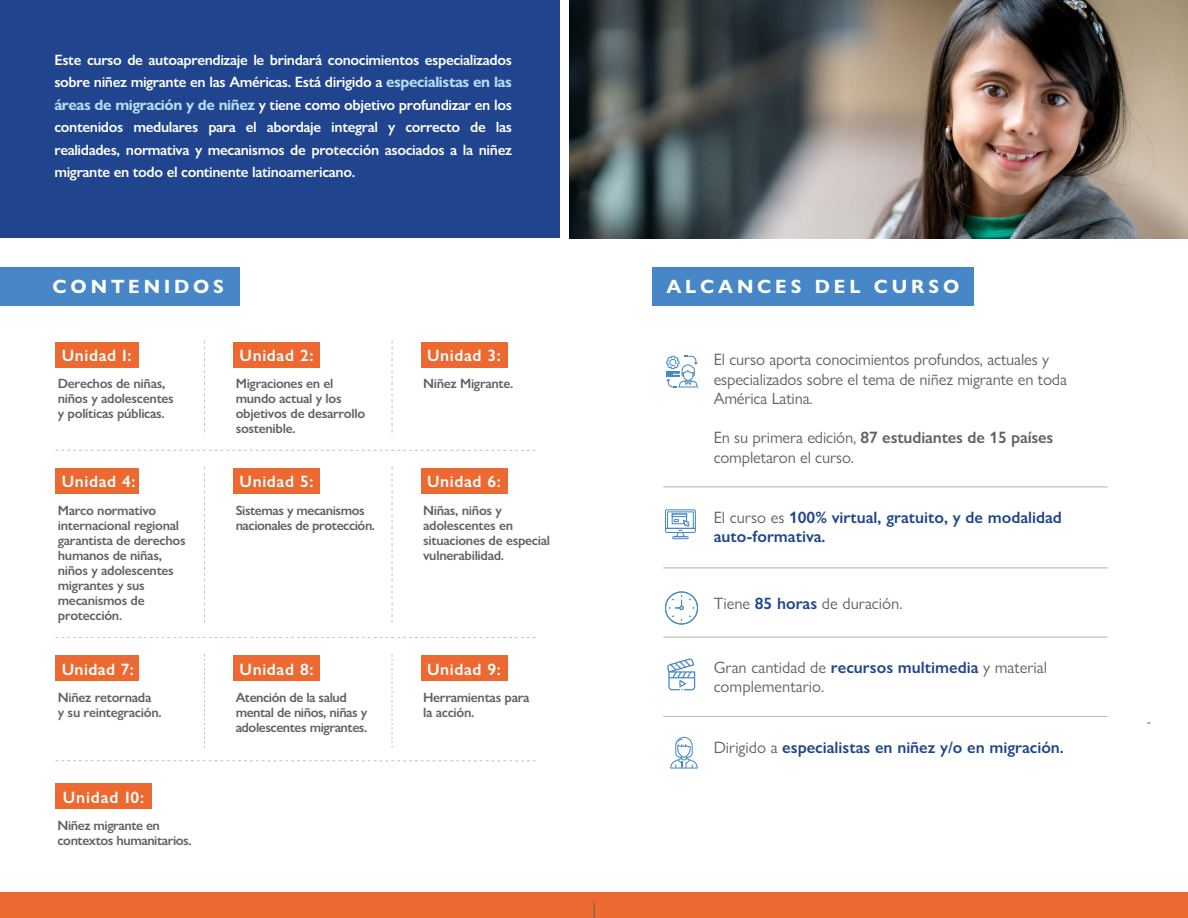
<style>
.page{position:relative;width:1188px;height:918px;background:#fff}
.page>*{position:absolute;margin:0;border:0;box-sizing:border-box;transform-origin:0 0}
.t1{font:700 19.35px "Gill Sans Nova";letter-spacing:.2em;color:#fff}
.t2{font:16.5px/19.5px "Gill Sans Nova";letter-spacing:-.01em;color:#606262}
.t3{font:600 16.5px/19.5px "Gill Sans Nova";color:#1f458d}
.t4{font:600 16.5px "Gill Sans Nova";letter-spacing:.04em;color:#fff}
.t5{font:600 15px/22.5px "Gill Sans Nova";letter-spacing:-.025em;color:#fff;text-align:justify}
.t6{font:600 13.5px/15px "Gill Sans Nova";letter-spacing:-.02em;color:#606262}
.t7{font:13.5px "Gill Sans Nova";color:#5e5f5f}
.s1{font-weight:700;color:#aee0f3}
.s2{font-weight:600}
.s3{font-weight:400;color:#606262}
.s4{font-weight:600;color:#1f458d}
</style>
<div class="page">
<div style="left:0;top:267px;width:239px;height:39px;background:#4787c7"></div>
<div style="left:55px;top:342px;width:84px;height:25px;background:#ed6932"></div>
<div style="left:652px;top:267px;width:321px;height:39px;background:#4787c7"></div>
<div style="left:0;top:893px;width:1188px;height:25px;background:#ed6932"></div>
<div style="left:0;top:0;width:560px;height:237px;background:#20448e"></div>
<svg style="left:55px;top:450px;width:481px;height:1px"></svg>
<svg style="left:55px;top:637px;width:481px;height:1px"></svg>
<svg style="left:56px;top:761px;width:480px;height:1px"></svg>
<hr style="left:672px;top:536px;width:17px;height:3px;background:#4787c7;border-radius:2px">
<svg style="left:665px;top:509px;width:31px;height:29px"></svg>
<svg style="left:665px;top:591px;width:33px;height:34px"></svg>
<svg style="left:666px;top:356px;width:32px;height:31px"></svg>
<hr style="left:663px;top:487px;width:445px;height:1px;background:#606262">
<hr style="left:663px;top:568px;width:445px;height:1px;background:#606262">
<hr style="left:663px;top:637px;width:445px;height:1px;background:#606262">
<hr style="left:663px;top:716px;width:445px;height:1px;background:#606262">
<svg style="left:594px;top:902px;width:1px;height:16px"></svg>
<img style="left:570px;top:0;width:618px;height:239px">
<div style="left:233px;top:342px;width:87px;height:25px;background:#ed6932"></div>
<svg style="left:204px;top:341px;width:1px;height:95px"></svg>
<div style="left:421px;top:342px;width:86px;height:25px;background:#ed6932"></div>
<svg style="left:392px;top:341px;width:1px;height:95px"></svg>
<div style="left:55px;top:468px;width:84px;height:25px;background:#ed6932"></div>
<div style="left:233px;top:468px;width:87px;height:25px;background:#ed6932"></div>
<svg style="left:204px;top:467px;width:1px;height:156px"></svg>
<div style="left:421px;top:468px;width:86px;height:25px;background:#ed6932"></div>
<svg style="left:392px;top:467px;width:1px;height:156px"></svg>
<div style="left:55px;top:655px;width:84px;height:26px;background:#ed6932"></div>
<div style="left:233px;top:655px;width:87px;height:26px;background:#ed6932"></div>
<div style="left:55px;top:784px;width:97px;height:25px;background:#ed6932"></div>
<svg style="left:204px;top:654px;width:1px;height:94px"></svg>
<div style="left:421px;top:655px;width:86px;height:26px;background:#ed6932"></div>
<svg style="left:392px;top:654px;width:1px;height:94px"></svg>
<svg style="left:667px;top:658px;width:28px;height:32px"></svg>
<svg style="left:670px;top:737px;width:28px;height:32px"></svg>
<p class="t5" style="left:54px;top:48px;width:459px">Este curso de autoaprendizaje le brindará conocimientos especializados sobre niñez migrante en las Américas. Está dirigido a <span class="s1">especialistas en las áreas de migración y de niñez</span> y tiene como objetivo profundizar en los contenidos medulares para el abordaje integral y correcto de las realidades, normativa y mecanismos de protección asociados a la niñez migrante en todo el continente latinoamericano.</p>
<h1 class="t1" style="left:53px;top:275px;width:173px">CONTENIDOS</h1>
<h1 class="t1" style="left:666px;top:275px;width:295px">ALCANCES DEL CURSO</h1>
<p class="t4" style="left:62px;top:345px;width:71px">Unidad I:</p>
<p class="t6" style="left:58px;top:376px;width:118px">Derechos de niñas, niños y adolescentes y políticas públicas.</p>
<p class="t4" style="left:240px;top:345px;width:75px">Unidad 2:</p>
<p class="t6" style="left:236px;top:376px;width:131px">Migraciones en el mundo actual y los objetivos de desarrollo sostenible.</p>
<p class="t4" style="left:427px;top:345px;width:75px">Unidad 3:</p>
<p class="t6" style="left:423px;top:376px;width:92px">Niñez Migrante.</p>
<p class="t2" style="left:714px;top:350px;width:355px">El curso aporta conocimientos profundos, actuales y especializados sobre el tema de niñez migrante en toda<br>América Latina.</p>
<p class="t2" style="left:714px;top:428px;width:341px">En su primera edición, <span class="s2">87 estudiantes de 15 países </span>completaron el curso.</p>
<p class="t4" style="left:62px;top:472px;width:75px">Unidad 4:</p>
<p class="t4" style="left:240px;top:472px;width:75px">Unidad 5:</p>
<p class="t4" style="left:427px;top:472px;width:75px">Unidad 6:</p>
<p class="t6" style="left:58px;top:503px;width:129px">Marco normativo internacional regional garantista de derechos humanos de niñas, niños y adolescentes migrantes y sus mecanismos de protección.</p>
<p class="t6" style="left:236px;top:503px;width:141px">Sistemas y mecanismos nacionales de protección.</p>
<p class="t6" style="left:423px;top:503px;width:128px">Niñas, niños y adolescentes en situaciones de especial vulnerabilidad.</p>
<p class="t3" style="left:714px;top:507px;width:350px"><span class="s3">El curso es</span> 100% virtual, gratuito, y de modalidad auto-formativa.</p>
<p class="t2" style="left:714px;top:594px;width:190px">Tiene <span class="s4">85 horas</span> de duración.</p>
<p class="t4" style="left:62px;top:659px;width:74px">Unidad 7:</p>
<p class="t6" style="left:58px;top:690px;width:105px">Niñez retornada<br>y su reintegración.</p>
<p class="t4" style="left:240px;top:659px;width:75px">Unidad 8:</p>
<p class="t6" style="left:236px;top:690px;width:133px">Atención de la salud mental de niños, niñas y adolescentes migrantes.</p>
<p class="t4" style="left:427px;top:659px;width:75px">Unidad 9:</p>
<p class="t6" style="left:423px;top:690px;width:108px">Herramientas para la acción.</p>
<p class="t2" style="left:714px;top:657px;width:335px">Gran cantidad de <span class="s4">recursos multimedia</span> y material complementario.</p>
<p class="t3" style="left:714px;top:738px;width:352px"><span class="s3">Dirigido a</span> especialistas en niñez y/o en migración.</p>
<p class="t4" style="left:63px;top:787px;width:83px">Unidad I0:</p>
<p class="t6" style="left:58px;top:818px;width:136px">Niñez migrante en contextos humanitarios.</p>
<p class="t7" style="left:1147px;top:713px;width:6px">-</p>
</div>
